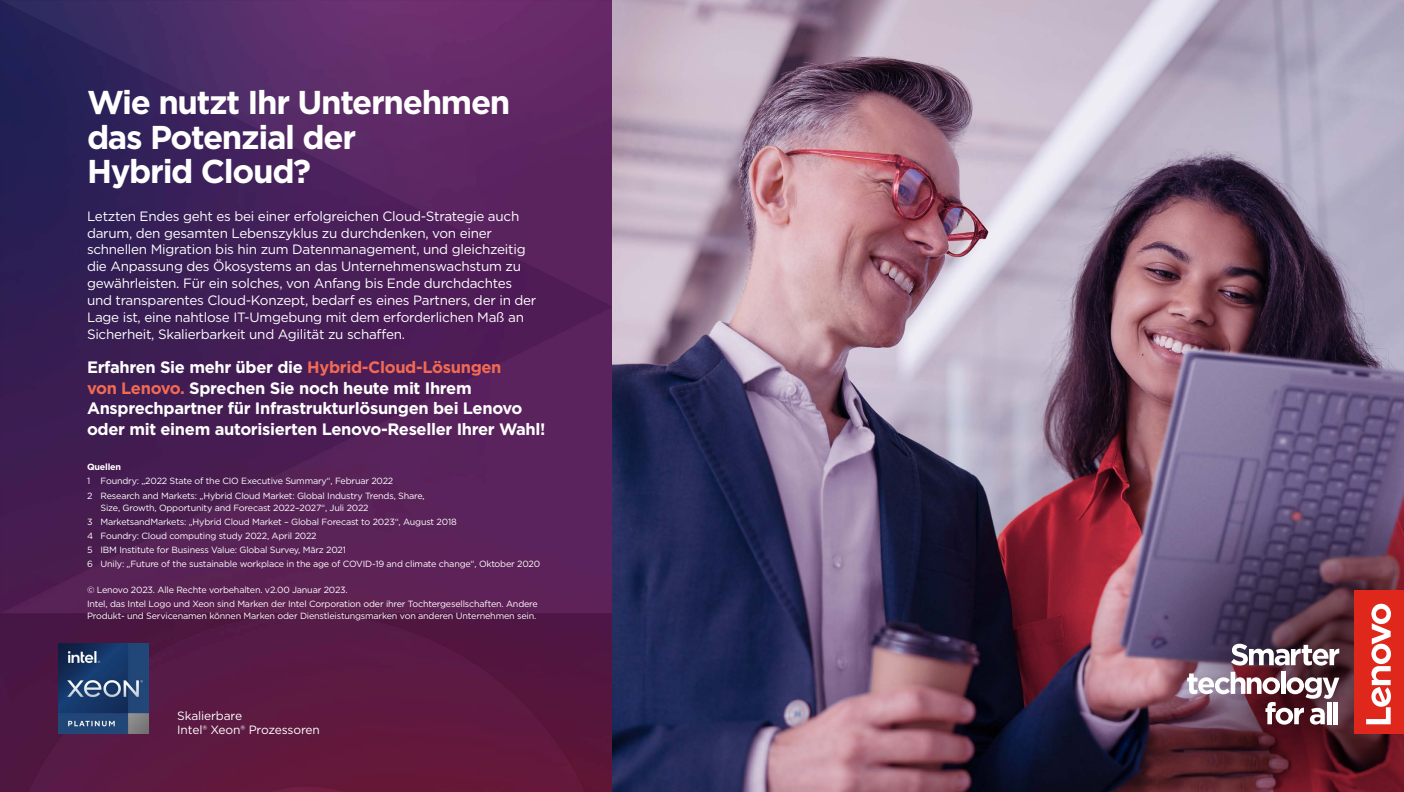
<style>
.page{position:relative;width:1404px;height:792px;background:#fff}
.page>*{position:absolute;margin:0;border:0;box-sizing:border-box;transform-origin:0 0}
.t1{font:700 33px/34.5px "Gotham";letter-spacing:-.04em;color:#fff}
.t2{font:700 16.5px/20.7px "Gotham";letter-spacing:-.02em;color:#fff}
.t3{font:13.5px/16.8px "Gotham";letter-spacing:-.02em;color:#fff}
.t4{font:12px/13.5px "Gotham";letter-spacing:-.01em;color:#fff}
.t5{font:9px/14.1px "Gotham";letter-spacing:-.02em;color:#fff}
.t6{font:700 9px "Gotham";letter-spacing:-.02em;color:#fff}
.s1{color:#f26a52}
</style>
<div class="page">
<img style="left:0;top:0;width:1404px;height:792px">
<svg style="left:1156px;top:497px;width:248px;height:295px;background:#5b3952"></svg>
<img style="left:58px;top:643px;width:90px;height:90px">
<svg style="left:1231px;top:643px;width:108px;height:22px"></svg>
<svg style="left:1187px;top:671px;width:152px;height:53px"></svg>
<hr style="left:1327px;top:702px;width:4px;height:22px;background:#fff">
<div style="left:1333px;top:702px;width:5px;height:22px;background:#fff"></div>
<div style="left:1355px;top:590px;width:49px;height:143px;background:#df271c"></div>
<svg style="left:1366px;top:603px;width:25px;height:121px"></svg>
<h1 class="t1" style="left:87px;top:85px;width:425px">Wie nutzt Ihr Unternehmen das Potenzial der<br>Hybrid Cloud?</h1>
<p class="t3" style="left:87px;top:207px;width:451px">Letzten Endes geht es bei einer erfolgreichen Cloud-Strategie auch darum, den gesamten Lebenszyklus zu durchdenken, von einer schnellen Migration bis hin zum Datenmanagement, und gleichzeitig die Anpassung des Ökosystems an das Unternehmenswachstum zu gewährleisten. Für ein solches, von Anfang bis Ende durchdachtes und transparentes Cloud-Konzept, bedarf es eines Partners, der in der Lage ist, eine nahtlose IT-Umgebung mit dem erforderlichen Maß an Sicherheit, Skalierbarkeit und Agilität zu schaffen.</p>
<h2 class="t2" style="left:87px;top:357px;width:460px">Erfahren Sie mehr über die <span class="s1">Hybrid-Cloud-Lösungen<br>von Lenovo.</span> Sprechen Sie noch heute mit Ihrem Ansprechpartner für Infrastrukturlösungen bei Lenovo oder mit einem autorisierten Lenovo-Reseller Ihrer Wahl!</h2>
<p class="t6" style="left:87px;top:461px;width:36px">Quellen</p>
<p class="t5" style="left:87px;top:474px;width:339px">1 Foundry: „2022 State of the CIO Executive Summary“, Februar 2022<br>2 Research and Markets: „Hybrid Cloud Market: Global Industry Trends, Share,</p>
<p class="t5" style="left:87px;top:500px;width:455px;text-indent:14px">Size, Growth, Opportunity and Forecast 2022–2027“, Juli 2022<br>3 MarketsandMarkets: „Hybrid Cloud Market – Global Forecast to 2023“, August 2018<br>4 Foundry: Cloud computing study 2022, April 2022<br>5 IBM Institute for Business Value: Global Survey, März 2021<br>6 Unily: „Future of the sustainable workplace in the age of COVID-19 and climate change“, Oktober 2020</p>
<p class="t5" style="left:87px;top:582px;width:452px">© Lenovo 2023. Alle Rechte vorbehalten. v2.00 Januar 2023.<br>Intel, das Intel Logo und Xeon sind Marken der Intel Corporation oder ihrer Tochtergesellschaften. Andere</p>
<p class="t5" style="left:87px;top:609px;width:451px">Produkt- und Servicenamen können Marken oder Dienstleistungsmarken von anderen Unternehmen sein.</p>
<h3 class="t4" style="left:177px;top:709px;width:144px">Skalierbare<br>Intel® Xeon® Prozessoren</h3>
</div>
